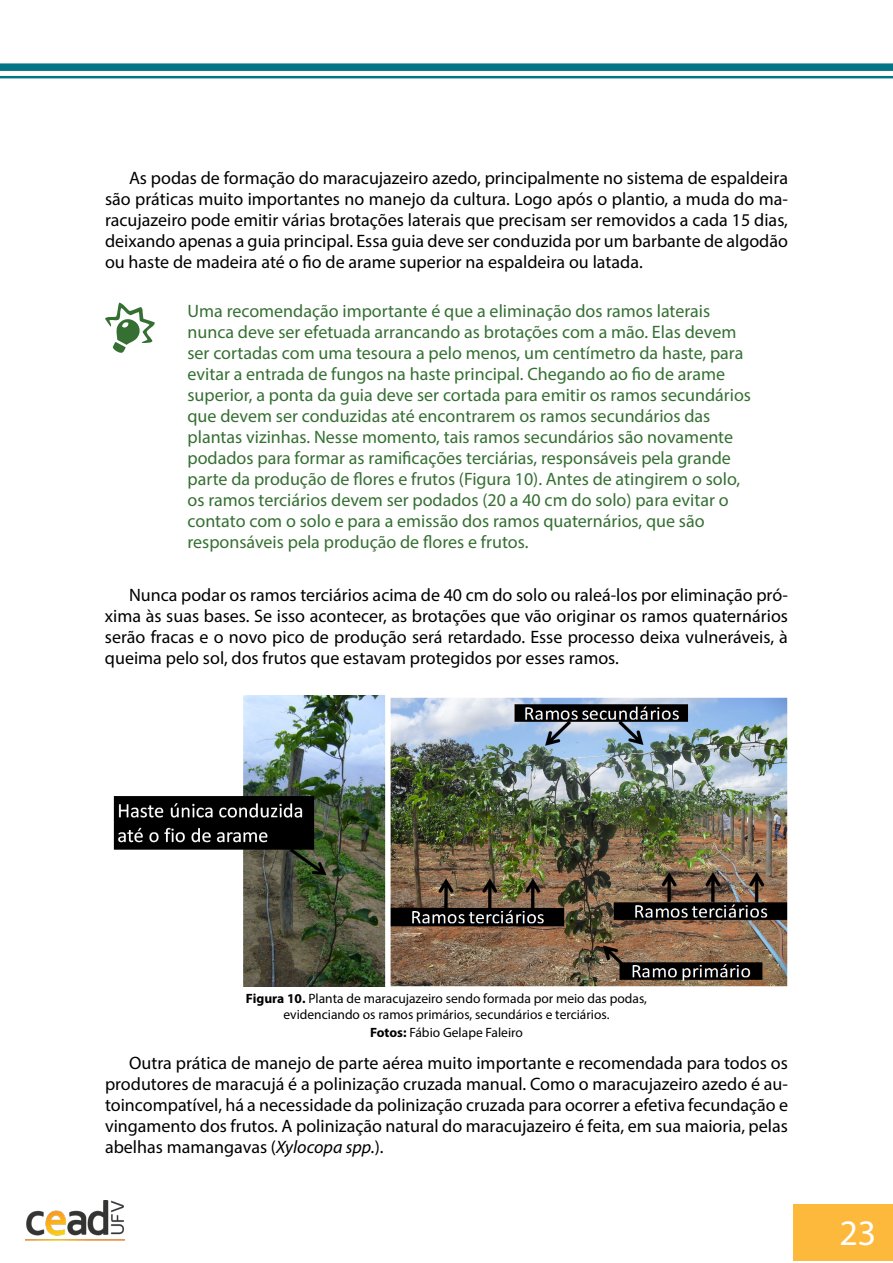
<style>
.page{position:relative;width:893px;height:1263px;background:#fff}
.page>*{position:absolute;margin:0;border:0;box-sizing:border-box;transform-origin:0 0}
.t1{font:36px "Myriad Pro";color:#fff}
.t2{font:18px/21px "Myriad Pro";color:#000;text-align:justify}
.t3{font:18px/21px "Myriad Pro";color:#357032}
.t4{font:13.5px/16.5px "Myriad Pro";color:#000;text-align:center}
.s1{font-weight:700}
.s2{font-style:italic}
</style>
<div class="page">
<div style="left:793px;top:1204px;width:100px;height:57px;background:#fdb93b"></div>
<div style="left:0;top:63px;width:893px;height:8px;background:#037686"></div>
<hr style="left:0;top:76px;width:893px;height:2px;background:#037686">
<img style="left:25px;top:1201px;width:100px;height:40px">
<img style="left:113px;top:695px;width:675px;height:291px">
<p class="t2" style="left:105px;top:167px;width:684px;text-indent:24px">As podas de formação do maracujazeiro azedo, principalmente no sistema de espaldeira são práticas muito importantes no manejo da cultura. Logo após o plantio, a muda do ma&shy;racujazeiro pode emitir várias brotações laterais que precisam ser removidos a cada 15 dias, deixando apenas a guia principal. Essa guia deve ser conduzida por um barbante de algodão ou haste de madeira até o fio de arame superior na espaldeira ou latada.</p>
<p class="t3" style="left:188px;top:300px;width:565px">Uma recomendação importante é que a eliminação dos ramos laterais nunca deve ser efetuada arrancando as brotações com a mão. Elas devem ser cortadas com uma tesoura a pelo menos, um centímetro da haste, para evitar a entrada de fungos na haste principal. Chegando ao fio de arame superior, a ponta da guia deve ser cortada para emitir os ramos secundários que devem ser conduzidas até encontrarem os ramos secundários das plantas vizinhas. Nesse momento, tais ramos secundários são novamente podados para formar as ramificações terciárias, responsáveis pela grande parte da produção de flores e frutos (Figura 10). Antes de atingirem o solo, os ramos terciários devem ser podados (20 a 40 cm do solo) para evitar o contato com o solo e para a emissão dos ramos quaternários, que são responsáveis pela produção de flores e frutos.</p>
<p class="t2" style="left:105px;top:584px;width:684px;text-indent:24px">Nunca podar os ramos terciários acima de 40 cm do solo ou raleá-los por eliminação pró&shy;xima às suas bases. Se isso acontecer, as brotações que vão originar os ramos quaternários serão fracas e o novo pico de produção será retardado. Esse processo deixa vulneráveis, à queima pelo sol, dos frutos que estavam protegidos por esses ramos.</p>
<p class="t4" style="left:246px;top:990px;width:403px"><span class="s1">Figura 10.</span> Planta de maracujazeiro sendo formada por meio das podas, evidenciando os ramos primários, secundários e terciários.</p>
<p class="t4" style="left:370px;top:1024px;width:154px"><span class="s1">Fotos:</span> Fábio Gelape Faleiro</p>
<p class="t2" style="left:105px;top:1052px;width:684px;text-indent:24px">Outra prática de manejo de parte aérea muito importante e recomendada para todos os produtores de maracujá é a polinização cruzada manual. Como o maracujazeiro azedo é au&shy;toincompatível, há a necessidade da polinização cruzada para ocorrer a efetiva fecundação e vingamento dos frutos. A polinização natural do maracujazeiro é feita, em sua maioria, pelas abelhas mamangavas (<span class="s2">Xylocopa spp.</span>).</p>
<h1 class="t1" style="left:839px;top:1211px;width:38px">23</h1>
</div>
